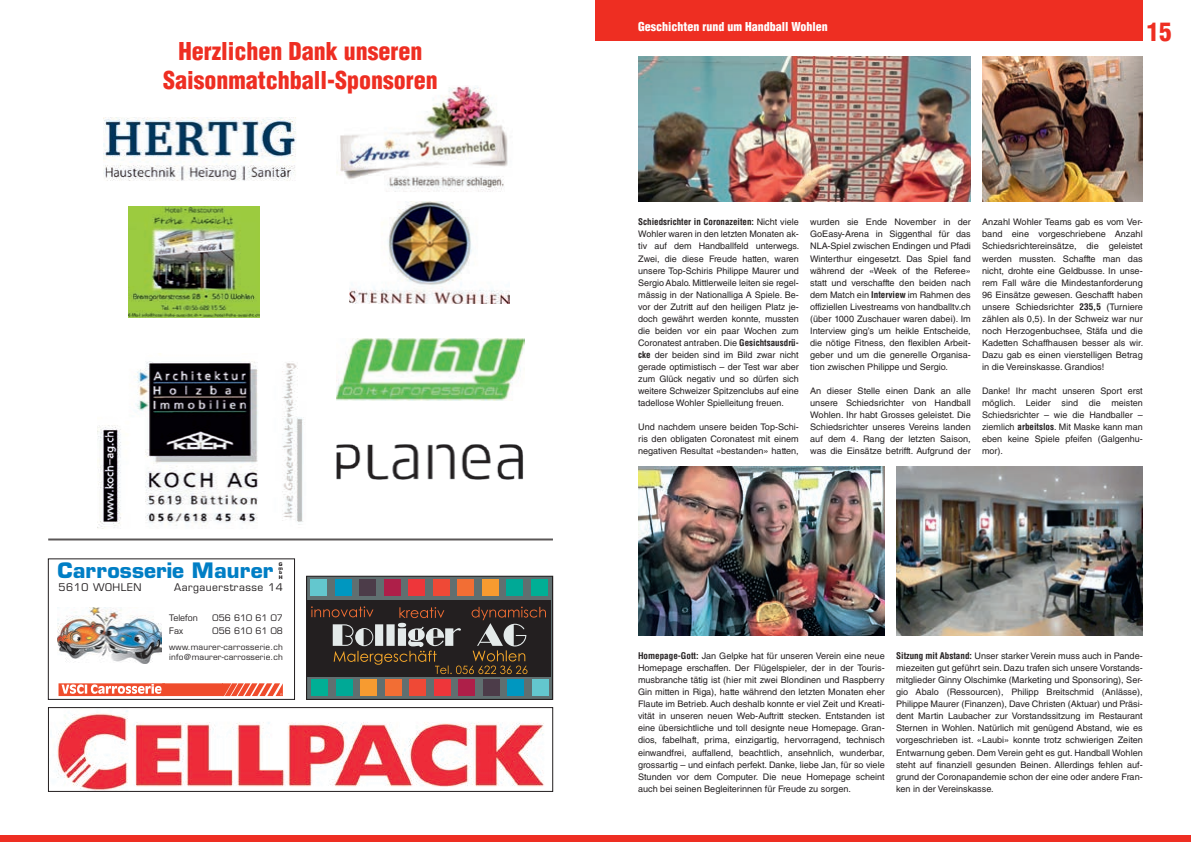
<style>
.page{position:relative;width:1191px;height:842px;background:#fff}
.page>*{position:absolute;margin:0;border:0;box-sizing:border-box;transform-origin:0 0}
.t1{font:900 condensed 25px "Helvetica LT Std";color:#ee2e22}
.t2{font:900 condensed 24px/28.8px "Helvetica LT Std";color:#ee2e22;text-align:center}
.t3{font:700 20.8px "Eurostile";letter-spacing:.005em;color:#007ec5}
.t4{font:900 condensed 12px "Helvetica LT Std";color:#fff}
.t5{font:10.3px "Eurostile";letter-spacing:.05em;color:#231f20}
.t6{font:9px/12px "Helvetica LT Std";color:#231f20;text-align:justify}
.t7{font:8.7px "Eurostile";color:#231f20}
.t8{font:8.2px/10.3px "Eurostile";letter-spacing:.02em;color:#231f20}
.t9{font:700 4.8px/3.8px "Eurostile";color:#231f20}
.s1{font-weight:700;font-stretch:condensed}
</style>
<div class="page">
<div style="left:595px;top:0;width:547px;height:41px;background:#ee2e22"></div>
<div style="left:0;top:835px;width:1191px;height:7px;background:#ee2e22"></div>
<img style="left:104px;top:117px;width:192px;height:64px">
<img style="left:349px;top:201px;width:160px;height:102px">
<img style="left:337px;top:338px;width:188px;height:62px">
<img style="left:336px;top:86px;width:172px;height:106px">
<img style="left:128px;top:206px;width:131px;height:112px">
<img style="left:97px;top:361px;width:206px;height:168px">
<img style="left:58px;top:608px;width:103px;height:56px">
<svg style="left:59px;top:683px;width:224px;height:13px;background:#f27860"></svg>
<div style="left:48px;top:559px;width:247px;height:141px;border:1px solid #231f20"></div>
<img style="left:56px;top:710px;width:488px;height:80px">
<div style="left:48px;top:707px;width:505px;height:85px;border:1px solid #231f20"></div>
<div style="left:307px;top:577px;width:245px;height:122px;background:#606f70"></div>
<div style="left:532px;top:679px;width:16px;height:17px;background:#63c7ce"></div>
<div style="left:507px;top:679px;width:17px;height:17px;background:#0097c0"></div>
<div style="left:483px;top:679px;width:16px;height:17px;background:#4c3c49"></div>
<div style="left:459px;top:679px;width:16px;height:17px;background:#ae1f49"></div>
<div style="left:434px;top:679px;width:16px;height:17px;background:#ee363a"></div>
<div style="left:410px;top:679px;width:16px;height:17px;background:#ef4936"></div>
<div style="left:385px;top:679px;width:16px;height:17px;background:#f26e34"></div>
<div style="left:361px;top:679px;width:16px;height:17px;background:#f79b30"></div>
<div style="left:336px;top:679px;width:16px;height:17px;background:#00a996"></div>
<div style="left:312px;top:679px;width:16px;height:17px;background:#00af95"></div>
<div style="left:308px;top:600px;width:243px;height:76px;background:#231f20"></div>
<div style="left:310px;top:579px;width:17px;height:17px;background:#63c7ce"></div>
<div style="left:335px;top:579px;width:16px;height:17px;background:#0097c0"></div>
<div style="left:359px;top:579px;width:17px;height:17px;background:#4c3c49"></div>
<div style="left:384px;top:579px;width:16px;height:17px;background:#ae1f49"></div>
<div style="left:408px;top:579px;width:17px;height:17px;background:#ee363a"></div>
<div style="left:433px;top:579px;width:16px;height:17px;background:#ef4936"></div>
<div style="left:457px;top:579px;width:17px;height:17px;background:#f26e34"></div>
<div style="left:482px;top:579px;width:16px;height:17px;background:#f79b30"></div>
<div style="left:506px;top:579px;width:17px;height:17px;background:#00a996"></div>
<div style="left:531px;top:579px;width:16px;height:17px;background:#00af95"></div>
<svg style="left:311px;top:606px;width:235px;height:68px"></svg>
<div style="left:306px;top:576px;width:247px;height:124px;border:1px solid #231f20"></div>
<img style="left:896px;top:466px;width:246px;height:169px">
<img style="left:638px;top:57px;width:332px;height:144px">
<img style="left:982px;top:57px;width:160px;height:144px">
<img style="left:638px;top:466px;width:246px;height:169px">
<img style="left:336px;top:444px;width:187px;height:36px">
<hr style="left:48px;top:538px;width:505px;height:2px;background:#231f20">
<h2 class="t2" style="left:163px;top:37px;width:276px">Herzlichen Dank unseren<br>Saisonmatchball-Sponsoren</h2>
<p class="t9" style="left:278px;top:562px;width:6px">G m</p>
<p class="t9" style="left:279px;top:570px;width:4px">b</p>
<h3 class="t3" style="left:57px;top:558px;width:217px">Carrosserie Maurer</h3>
<p class="t9" style="left:279px;top:575px;width:5px">H</p>
<p class="t5" style="left:59px;top:581px;width:84px">561O WOHLEN</p>
<p class="t5" style="left:174px;top:581px;width:110px">Aargauerstrasse 14</p>
<p class="t7" style="left:169px;top:613px;width:30px">Telefon</p>
<p class="t7" style="left:213px;top:613px;width:72px">056 610 61 07</p>
<p class="t7" style="left:169px;top:625px;width:15px">Fax</p>
<p class="t7" style="left:213px;top:625px;width:72px">056 610 61 08</p>
<p class="t8" style="left:169px;top:642px;width:115px">www.maurer-carrosserie.ch info@maurer-carrosserie.ch</p>
<h3 class="t4" style="left:638px;top:19px;width:191px">Geschichten rund um Handball Wohlen</h3>
<h1 class="t1" style="left:1146px;top:16px;width:26px">15</h1>
<p class="t6" style="left:638px;top:216px;width:163px"><span class="s1">Schiedsrichter in Coronazeiten:</span> Nicht viele Wohler waren in den letzten Monaten ak&shy;tiv auf dem Handballfeld unterwegs.<br>Zwei, die diese Freude hatten, waren unsere Top-Schiris Philippe Maurer und Sergio Abalo. Mittlerweile leiten sie regel&shy;mässig in der Nationalliga A Spiele. Be&shy;vor der Zutritt auf den heiligen Platz je&shy;doch gewährt werden konnte, mussten die beiden vor ein paar Wochen zum Coronatest antraben. Die <span class="s1">Gesichtsausdrü&shy;cke</span> der beiden sind im Bild zwar nicht gerade optimistisch – der Test war aber zum Glück negativ und so dürfen sich weitere Schweizer Spitzenclubs auf eine tadellose Wohler Spielleitung freuen.</p>
<p class="t6" style="left:638px;top:421px;width:162px">Und nachdem unsere beiden Top-Schi&shy;ris den obligaten Coronatest mit einem negativen Resultat «bestanden» hatten,</p>
<p class="t6" style="left:810px;top:216px;width:162px">wurden sie Ende November in der GoEasy-Arena in Siggenthal für das NLA-Spiel zwischen Endingen und Pfadi Winterthur eingesetzt. Das Spiel fand während der «Week of the Referee» statt und verschaffte den beiden nach dem Match ein <span class="s1">Interview</span> im Rahmen des offiziellen Livestreams von handballtv.ch (über 1000 Zuschauer waren dabei). Im Interview ging’s um heikle Entscheide, die nötige Fitness, den flexiblen Arbeit&shy;geber und um die generelle Organisa&shy;tion zwischen Philippe und Sergio.</p>
<p class="t6" style="left:810px;top:385px;width:162px">An dieser Stelle einen Dank an alle unsere Schiedsrichter von Handball Wohlen. Ihr habt Grosses geleistet. Die Schiedsrichter unseres Vereins landen auf dem 4. Rang der letzten Saison, was die Einsätze betrifft. Aufgrund der</p>
<p class="t6" style="left:982px;top:216px;width:163px">Anzahl Wohler Teams gab es vom Ver&shy;band eine vorgeschriebene Anzahl Schiedsrichtereinsätze, die geleistet werden mussten. Schaffte man das nicht, drohte eine Geldbusse. In unse&shy;rem Fall wäre die Mindestanforderung 96 Einsätze gewesen. Geschafft haben unsere Schiedsrichter <span class="s1">235,5</span> (Turniere zählen als 0,5). In der Schweiz war nur noch Herzogenbuchsee, Stäfa und die Kadetten Schaffhausen besser als wir.<br>Dazu gab es einen vierstelligen Betrag in die Vereinskasse. Grandios!</p>
<p class="t6" style="left:982px;top:385px;width:162px">Danke! Ihr macht unseren Sport erst möglich. Leider sind die meisten Schiedsrichter – wie die Handballer – ziemlich <span class="s1">arbeitslos</span>. Mit Maske kann man eben keine Spiele pfeifen (Galgenhu&shy;mor).</p>
<p class="t6" style="left:638px;top:650px;width:248px"><span class="s1">Homepage-Gott:</span> Jan Gelpke hat für unseren Verein eine neue Homepage erschaffen. Der Flügelspieler, der in der Touris&shy;musbranche tätig ist (hier mit zwei Blondinen und Raspberry Gin mitten in Riga), hatte während den letzten Monaten eher Flaute im Betrieb. Auch deshalb konnte er viel Zeit und Kreati&shy;vität in unseren neuen Web-Auftritt stecken. Entstanden ist eine übersichtliche und toll designte neue Homepage. Gran&shy;dios, fabelhaft, prima, einzigartig, hervorragend, technisch einwandfrei, auffallend, beachtlich, ansehnlich, wunderbar, grossartig – und einfach perfekt. Danke, liebe Jan, für so viele Stunden vor dem Computer. Die neue Homepage scheint auch bei seinen Begleiterinnen für Freude zu sorgen.</p>
<p class="t6" style="left:896px;top:650px;width:248px"><span class="s1">Sitzung mit Abstand:</span> Unser starker Verein muss auch in Pande&shy;miezeiten gut geführt sein. Dazu trafen sich unsere Vorstands&shy;mitglieder Ginny Olschimke (Marketing und Sponsoring), Ser&shy;gio Abalo (Ressourcen), Philipp Breitschmid (Anlässe), Philippe Maurer (Finanzen), Dave Christen (Aktuar) und Präsi&shy;dent Martin Laubacher zur Vorstandssitzung im Restaurant Sternen in Wohlen. Natürlich mit genügend Abstand, wie es vorgeschrieben ist. «Laubi» konnte trotz schwierigen Zeiten Entwarnung geben. Dem Verein geht es gut. Handball Wohlen steht auf finanziell gesunden Beinen. Allerdings fehlen auf&shy;grund der Coronapandemie schon der eine oder andere Fran&shy;ken in der Vereinskasse.</p>
</div>
